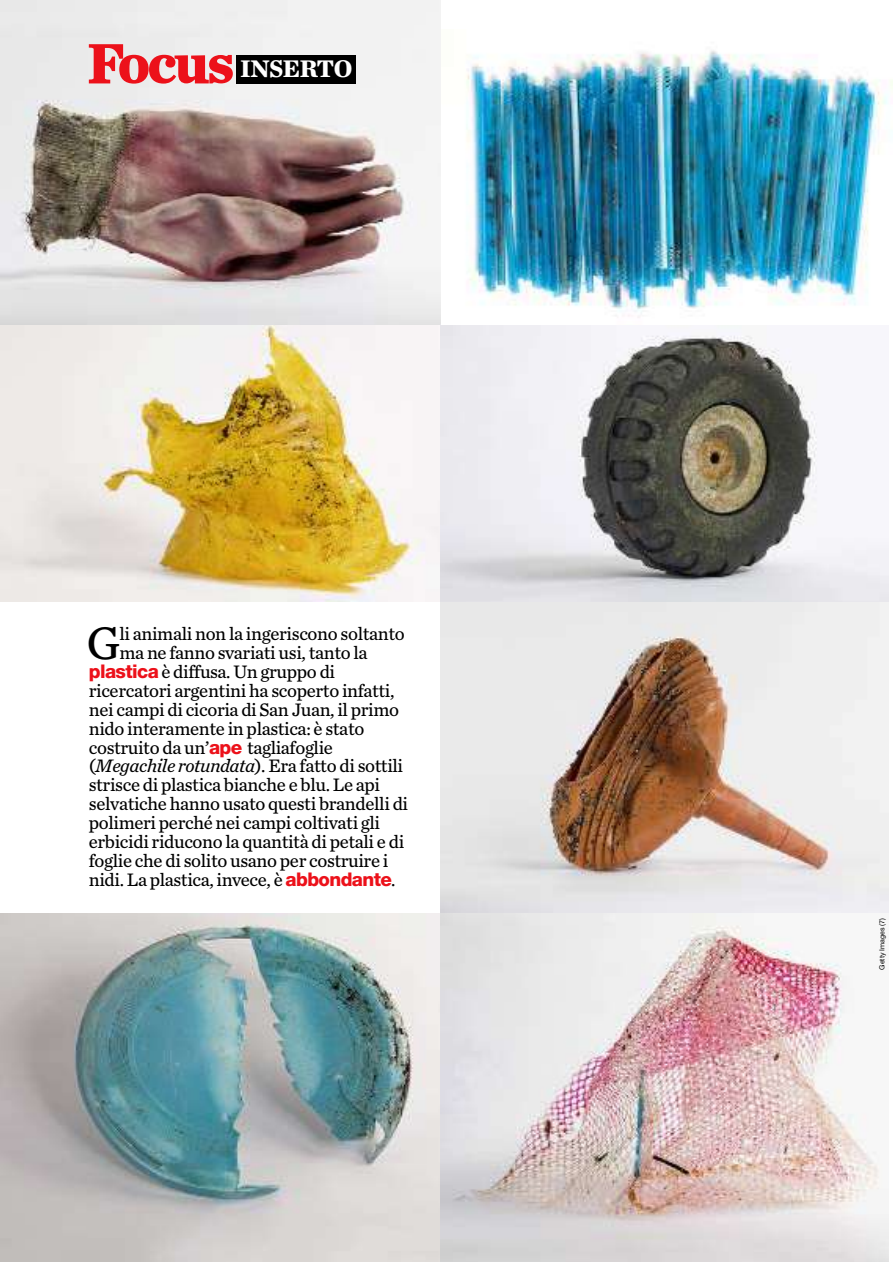
<style>
.page{position:relative;width:893px;height:1263px;background:#fff}
.page>*{position:absolute;margin:0;border:0;box-sizing:border-box;transform-origin:0 0}
.t1{font:47.55px "Chronicle Text G3";color:#000}
.t2{font:700 25.2px "Chronicle Text G3";letter-spacing:-.02em;color:#fff}
.t3{font:18.9px "Chronicle Text G3";letter-spacing:-.02em;color:#000}
.t4{font:7.05px "Helvetica Neue LT Std";color:#000}
.s1{font-family:"Helvetica Neue LT Std";font-weight:800;color:#ec111a}
.s2{font-style:italic}
</style>
<div class="page">
<img style="left:441px;top:602px;width:447px;height:311px">
<img style="left:0;top:913px;width:888px;height:349px">
<img style="left:0;top:325px;width:441px;height:277px">
<img style="left:0;top:0;width:441px;height:325px">
<img style="left:441px;top:325px;width:447px;height:277px">
<img style="left:466px;top:50px;width:427px;height:268px">
<div style="left:236px;top:55px;width:120px;height:29px;background:#000"></div>
<svg style="left:89px;top:44px;width:144px;height:40px"></svg>
<h2 class="t2" style="left:240px;top:48px;width:114px">INSERTO</h2>
<h1 class="t1" style="left:87px;top:607px;width:35px">G</h1>
<p class="t3" style="left:119px;top:620px;width:287px">li animali non la ingeriscono soltanto</p>
<p class="t3" style="left:119px;top:639px;width:250px">ma ne fanno svariati usi, tanto la</p>
<p class="t3" style="left:89px;top:657px;width:248px"><span class="s1">plastica</span> è diffusa. Un gruppo di</p>
<p class="t3" style="left:89px;top:676px;width:307px">ricercatori argentini ha scoperto infatti,</p>
<p class="t3" style="left:89px;top:695px;width:312px">nei campi di cicoria di San Juan, il primo</p>
<p class="t3" style="left:89px;top:714px;width:277px">nido interamente in plastica: è stato</p>
<p class="t3" style="left:89px;top:733px;width:246px">costruito da un’<span class="s1">ape</span> tagliafoglie</p>
<p class="t3" style="left:89px;top:752px;width:316px">(<span class="s2">Megachile rotundata</span>). Era fatto di sottili</p>
<p class="t3" style="left:89px;top:771px;width:293px">strisce di plastica bianche e blu. Le api</p>
<p class="t3" style="left:89px;top:790px;width:321px">selvatiche hanno usato questi brandelli di</p>
<p class="t3" style="left:89px;top:808px;width:293px">polimeri perché nei campi coltivati gli</p>
<p class="t3" style="left:89px;top:827px;width:317px">erbicidi riducono la quantità di petali e di</p>
<p class="t3" style="left:89px;top:846px;width:301px">foglie che di solito usano per costruire i</p>
<p class="t3" style="left:89px;top:865px;width:308px">nidi. La plastica, invece, è <span class="s1">abbondante</span>.</p>
<p class="t4" style="left:878px;top:970px;width:53px;rotate:-90deg">Getty Images (7)</p>
</div>
